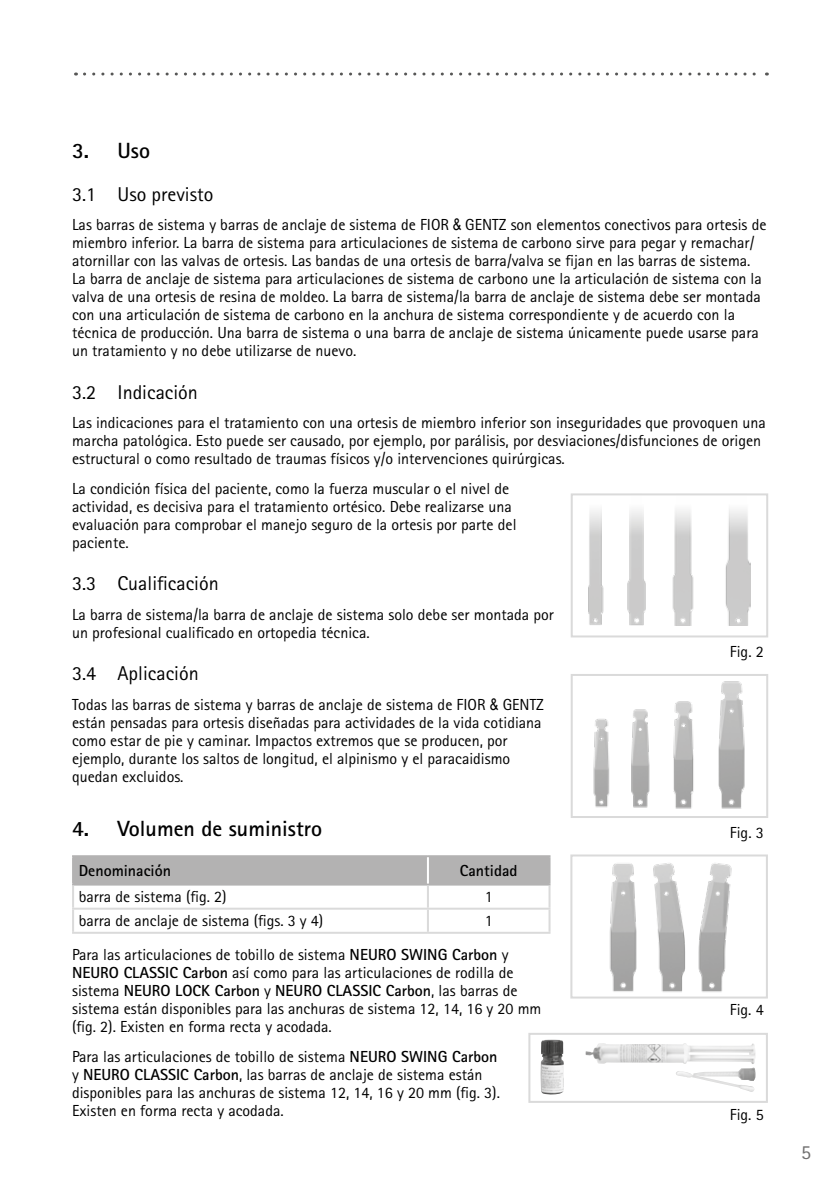
<style>
.page{position:relative;width:840px;height:1191px;background:#fff}
.page>*{position:absolute;margin:0;border:0;box-sizing:border-box;transform-origin:0 0}
.t1{font:700 22px "Rotis Sans Serif Pro";color:#000}
.t2{font:20px "Rotis Sans Serif Pro";color:#000}
.t3{font:20px "Rotis Sans Serif Pro";color:#706f6f}
.t4{font:16px/18px "Rotis Sans Serif Pro";color:#000}
.t5{font:700 16px "Rotis Sans Serif Pro";color:#000}
.s1{font-family:"Arial Narrow"}
.s2{font-weight:700}
</style>
<div class="page">
<div style="left:74px;top:857px;width:474px;height:26px;background:#b3b2b2"></div>
<hr style="left:72px;top:855px;width:355px;height:2px;background:#b3b2b2">
<hr style="left:72px;top:857px;width:2px;height:26px;background:#b3b2b2">
<hr style="left:427px;top:855px;width:123px;height:2px;background:#b3b2b2">
<hr style="left:548px;top:857px;width:2px;height:26px;background:#b3b2b2">
<hr style="left:72px;top:883px;width:355px;height:2px;background:#b3b2b2">
<hr style="left:427px;top:883px;width:123px;height:2px;background:#b3b2b2">
<hr style="left:426px;top:885px;width:2px;height:22px;background:#dadada">
<hr style="left:426px;top:909px;width:2px;height:22px;background:#dadada">
<hr style="left:548px;top:885px;width:2px;height:22px;background:#dadada">
<hr style="left:548px;top:909px;width:2px;height:22px;background:#dadada">
<hr style="left:426px;top:857px;width:2px;height:26px;background:#fff">
<hr style="left:72px;top:931px;width:355px;height:2px;background:#dadada">
<hr style="left:427px;top:931px;width:123px;height:2px;background:#dadada">
<hr style="left:72px;top:885px;width:2px;height:22px;background:#dadada">
<hr style="left:72px;top:909px;width:2px;height:22px;background:#dadada">
<hr style="left:72px;top:907px;width:355px;height:2px;background:#dadada">
<hr style="left:427px;top:907px;width:123px;height:2px;background:#dadada">
<svg style="left:84px;top:73px;width:683px;height:3px"></svg>
<img style="left:588px;top:509px;width:162px;height:116px">
<div style="left:570px;top:493px;width:197px;height:144px;border:2px solid #dadada"></div>
<div style="left:570px;top:674px;width:197px;height:144px;border:2px solid #dadada"></div>
<img style="left:593px;top:681px;width:152px;height:128px">
<div style="left:570px;top:854px;width:197px;height:144px;border:2px solid #dadada"></div>
<img style="left:609px;top:863px;width:123px;height:129px">
<div style="left:528px;top:1032px;width:239px;height:70px;border:2px solid #dadada"></div>
<img style="left:585px;top:1043px;width:170px;height:49px">
<img style="left:540px;top:1039px;width:23px;height:56px">
<h1 class="t1" style="left:72px;top:137px;width:79px">3. Uso</h1>
<p class="t2" style="left:72px;top:182px;width:143px">3.1 Uso previsto</p>
<p class="t4" style="left:72px;top:216px;width:695px">Las barras de sistema y barras de anclaje de sistema de FIOR <span class="s1">&amp;</span> GENTZ son elementos conectivos para ortesis de miembro inferior. La barra de sistema para articulaciones de sistema de carbono sirve para pegar y remachar/ atornillar con las valvas de ortesis. Las bandas de una ortesis de barra/valva se fijan en las barras de sistema.<br>La barra de anclaje de sistema para articulaciones de sistema de carbono une la articulación de sistema con la valva de una ortesis de resina de moldeo. La barra de sistema/la barra de anclaje de sistema debe ser montada con una articulación de sistema de carbono en la anchura de sistema correspondiente y de acuerdo con la técnica de producción. Una barra de sistema o una barra de anclaje de sistema únicamente puede usarse para un tratamiento y no debe utilizarse de nuevo.</p>
<p class="t2" style="left:72px;top:380px;width:127px">3.2 Indicación</p>
<p class="t4" style="left:72px;top:414px;width:695px">Las indicaciones para el tratamiento con una ortesis de miembro inferior son inseguridades que provoquen una marcha patológica. Esto puede ser causado, por ejemplo, por parálisis, por desviaciones/disfunciones de origen estructural o como resultado de traumas físicos y/o intervenciones quirúrgicas.</p>
<p class="t4" style="left:72px;top:479px;width:445px">La condición física del paciente, como la fuerza muscular o el nivel de actividad, es decisiva para el tratamiento ortésico. Debe realizarse una evaluación para comprobar el manejo seguro de la ortesis por parte del paciente.</p>
<p class="t2" style="left:72px;top:572px;width:148px">3.3 Cualificación</p>
<p class="t4" style="left:72px;top:605px;width:483px">La barra de sistema/la barra de anclaje de sistema solo debe ser montada por un profesional cualificado en ortopedia técnica.</p>
<p class="t2" style="left:72px;top:662px;width:128px">3.4 Aplicación</p>
<p class="t4" style="left:72px;top:695px;width:473px">Todas las barras de sistema y barras de anclaje de sistema de FIOR <span class="s1">&amp;</span> GENTZ están pensadas para ortesis diseñadas para actividades de la vida cotidiana como estar de pie y caminar. Impactos extremos que se producen, por ejemplo, durante los saltos de longitud, el alpinismo y el paracaidismo quedan excluidos.</p>
<h1 class="t1" style="left:72px;top:814px;width:251px">4. Volumen de suministro</h1>
<p class="t5" style="left:79px;top:860px;width:94px">Denominación</p>
<p class="t5" style="left:459px;top:860px;width:59px">Cantidad</p>
<p class="t4" style="left:79px;top:888px;width:149px">barra de sistema (fig. 2)</p>
<p class="t4" style="left:484px;top:888px;width:9px">1</p>
<p class="t4" style="left:79px;top:912px;width:246px">barra de anclaje de sistema (figs. 3 y 4)</p>
<p class="t4" style="left:729px;top:643px;width:35px">Fig. 2</p>
<p class="t4" style="left:729px;top:823px;width:35px">Fig. 3</p>
<p class="t4" style="left:72px;top:904px;width:438px;line-height:34px;text-indent:412px">1<br>Para las articulaciones de tobillo de sistema <span class="s2">NEURO SWING Carbon</span> y</p>
<p class="t4" style="left:72px;top:964px;width:470px"><span class="s2">NEURO CLASSIC Carbon</span> así como para las articulaciones de rodilla de sistema <span class="s2">NEURO LOCK Carbon</span> y <span class="s2">NEURO CLASSIC Carbon</span>, las barras de sistema están disponibles para las anchuras de sistema 12, 14, 16 y 20 mm (fig. 2). Existen en forma recta y acodada.</p>
<p class="t4" style="left:72px;top:1047px;width:429px">Para las articulaciones de tobillo de sistema <span class="s2">NEURO SWING Carbon </span>y <span class="s2">NEURO CLASSIC Carbon</span>, las barras de anclaje de sistema están disponibles para las anchuras de sistema 12, 14, 16 y 20 mm (fig. 3).<br>Existen en forma recta y acodada.</p>
<p class="t4" style="left:729px;top:1001px;width:35px">Fig. 4</p>
<p class="t4" style="left:729px;top:1105px;width:35px">Fig. 5</p>
<p class="t3" style="left:800px;top:1140px;width:11px">5</p>
</div>
